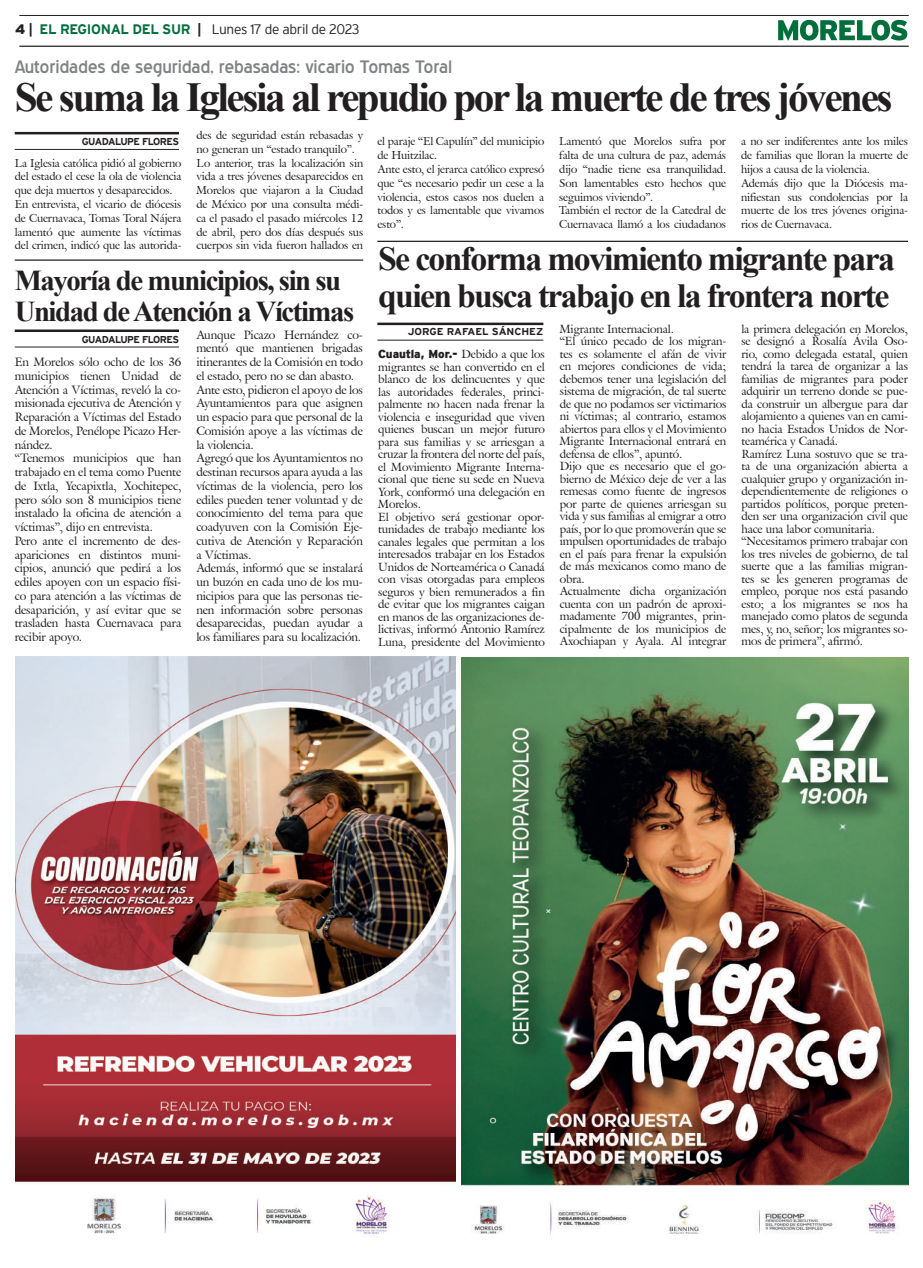
<style>
.page{position:relative;width:923px;height:1268px;background:#fff}
.page>*{position:absolute;margin:0;border:0;box-sizing:border-box;transform-origin:0 0}
.t1{font:700 41.25px "Times New Roman";letter-spacing:-.06em;color:#231f20}
.t2{font:700 33.75px/36.2px "Times New Roman";letter-spacing:-.05em;color:#231f20}
.t3{font:700 28.75px/31.2px "Times New Roman";letter-spacing:-.05em;color:#231f20}
.t4{font:17.5px "Blue Highway";letter-spacing:-.015em;color:#808285;scale:1.05 1}
.t5{font:300 13.75px "Interstate";letter-spacing:-.025em;color:#231f20}
.t6{font:11.88px/13.8px "Galliard IT Cby BT";letter-spacing:-.01em;color:#231f20}
.t7{font:11.62px/12.5px "Galliard IT Cby BT";letter-spacing:-.01em;color:#231f20}
.t8{font:900 11.62px "Interstate";letter-spacing:-.01em;color:#231f20}
.t9{font:11.25px/13.8px "Galliard IT Cby BT";letter-spacing:-.01em;color:#231f20}
.t10{font:700 10px "Interstate";letter-spacing:-.05em;color:#231f20}
.t11{font:700 10px "Interstate";color:#231f20;scale:1.05 1}
.s1{font-weight:900}
.s2{font-weight:700}
.s3{font-weight:700;color:#006f3c}
.s4{font-family:"Galliard IT Cby BT";font-weight:400}
</style>
<div class="page">
<hr style="left:19px;top:15px;width:889px;height:1px;background:#231f20">
<hr style="left:19px;top:46px;width:889px;height:1px;background:#231f20">
<svg style="left:778px;top:20px;width:129px;height:21px"></svg>
<img style="left:15px;top:657px;width:441px;height:577px">
<img style="left:461px;top:658px;width:447px;height:576px">
<hr style="left:15px;top:132px;width:164px;height:2px;background:#231f20">
<hr style="left:15px;top:149px;width:164px;height:1px;background:#231f20">
<hr style="left:377px;top:322px;width:166px;height:3px;background:#231f20">
<hr style="left:377px;top:340px;width:166px;height:1px;background:#231f20">
<hr style="left:377px;top:241px;width:531px;height:1px;background:#231f20">
<hr style="left:15px;top:329px;width:164px;height:3px;background:#231f20">
<hr style="left:15px;top:346px;width:164px;height:1px;background:#231f20">
<hr style="left:15px;top:259px;width:348px;height:2px;background:#231f20">
<p class="t5" style="left:15px;top:21px;width:346px"><span class="s1">4</span> <span class="s2">|</span> <span class="s3">EL REGIONAL DEL SUR</span> <span class="s2">|</span> Lunes 17 de abril de 2023</p>
<h3 class="t4" style="left:15px;top:57px;width:418px">Autoridades de seguridad, rebasadas: vicario Tomas Toral</h3>
<h1 class="t1" style="left:15px;top:68px;width:879px">Se suma la Iglesia al repudio por la muerte de tres jóvenes</h1>
<p class="t10" style="left:82px;top:136px;width:99px">GUADALUPE FLORES</p>
<p class="t9" style="left:196px;top:128px;width:168px">des de seguridad están rebasadas y no generan un “estado tranquilo”.<br>Lo anterior, tras la localización sin vida a tres jóvenes desaparecidos en Morelos que viajaron a la Ciudad de México por una consulta médi&shy;ca el pasado el pasado miércoles 12 de abril, pero dos días después sus cuerpos sin vida fueron hallados en</p>
<p class="t9" style="left:377px;top:135px;width:168px">el paraje “El Capulín” del municipio de Huitzilac.<br>Ante esto, el jerarca católico expresó que “es necesario pedir un cese a la violencia, estos casos nos duelen a todos y es lamentable que vivamos esto”.</p>
<p class="t9" style="left:559px;top:135px;width:168px">Lamentó que Morelos sufra por falta de una cultura de paz, además dijo “nadie tiene esa tranquilidad.<br>Son lamentables esto hechos que seguimos viviendo”.<br>También el rector de la Catedral de<br>Cuernavaca llamó a los ciudadanos</p>
<p class="t9" style="left:741px;top:135px;width:168px">a no ser indiferentes ante los miles de familias que lloran la muerte de hijos a causa de la violencia.<br>Además dijo que la Diócesis ma&shy;nifiestan sus condolencias por la muerte de los tres jóvenes origina&shy;rios de Cuernavaca.</p>
<p class="t9" style="left:15px;top:156px;width:168px">La Iglesia católica pidió al gobierno del estado el cese la ola de violencia que deja muertos y desaparecidos.<br>En entrevista, el vicario de diócesis de Cuernavaca, Tomas Toral Nájera lamentó que aumente las víctimas del crimen, indicó que las autorida-</p>
<h2 class="t2" style="left:378px;top:240px;width:518px">Se conforma movimiento migrante para quien busca trabajo en la frontera norte</h2>
<p class="t11" style="left:407px;top:325px;width:131px">JORGE RAFAEL SÁNCHEZ</p>
<h3 class="t3" style="left:15px;top:263px;width:341px">Mayoría de municipios, sin su<br>Unidad de Atención a Víctimas</h3>
<p class="t10" style="left:82px;top:334px;width:99px">GUADALUPE FLORES</p>
<p class="t7" style="left:560px;top:322px;width:168px">Migrante Internacional.<br>“El único pecado de los migran&shy;tes es solamente el afán de vivir en mejores condiciones de vida; debemos tener una legislación del sistema de migración, de tal suerte de que no podamos ser victimarios ni víctimas; al contrario, estamos abiertos para ellos y el Movimiento<br>Migrante Internacional entrará en defensa de ellos”, apuntó.<br>Dijo que es necesario que el go&shy;bierno de México deje de ver a las remesas como fuente de ingresos por parte de quienes arriesgan su vida y sus familias al emigrar a otro país, por lo que promoverán que se impulsen oportunidades de trabajo en el país para frenar la expulsión de más mexicanos como mano de obra.<br>Actualmente dicha organización cuenta con un padrón de aproxi&shy;madamente 700 migrantes, prin&shy;cipalmente de los municipios de<br>Axochiapan y Ayala. Al integrar</p>
<p class="t7" style="left:741px;top:322px;width:168px">la primera delegación en Morelos, se designó a Rosalía Ávila Oso&shy;rio, como delegada estatal, quien tendrá la tarea de organizar a las familias de migrantes para poder adquirir un terreno donde se pue&shy;da construir un albergue para dar alojamiento a quienes van en cami&shy;no hacia Estados Unidos de Nor&shy;teamérica y Canadá.<br>Ramírez Luna sostuvo que se tra&shy;ta de una organización abierta a cualquier grupo y organización in&shy;dependientemente de religiones o partidos políticos, porque preten&shy;den ser una organización civil que hace una labor comunitaria. “Necesitamos primero trabajar con los tres niveles de gobierno, de tal suerte que a las familias migran&shy;tes se les generen programas de empleo, porque nos está pasando esto; a los migrantes se nos ha manejado como platos de segunda mes, y, no, señor; los migrantes so&shy;mos de primera”, afirmó.</p>
<p class="t6" style="left:196px;top:327px;width:168px">Aunque Picazo Hernández co&shy;mentó que mantienen brigadas itinerantes de la Comisión en todo el estado, pero no se dan abasto.<br>Ante esto, pidieron el apoyo de los<br>Ayuntamientos para que asignen un espacio para que personal de la<br>Comisión apoye a las víctimas de la violencia.<br>Agregó que los Ayuntamientos no destinan recursos apara ayuda a las víctimas de la violencia, pero los ediles pueden tener voluntad y de conocimiento del tema para que coadyuven con la Comisión Eje&shy;cutiva de Atención y Reparación a Víctimas.<br>Además, informó que se instalará un buzón en cada uno de los mu&shy;nicipios para que las personas tie&shy;nen información sobre personas desaparecidas, puedan ayudar a los familiares para su localización.</p>
<p class="t8" style="left:378px;top:347px;width:168px">Cuautla, Mor.- <span class="s4">Debido a que los</span></p>
<p class="t7" style="left:378px;top:360px;width:168px">migrantes se han convertido en el blanco de los delincuentes y que las autoridades federales, princi&shy;palmente no hacen nada frenar la violencia e inseguridad que viven quienes buscan un mejor futuro para sus familias y se arriesgan a cruzar la frontera del norte del país, el Movimiento Migrante Interna&shy;cional que tiene su sede en Nueva<br>York, conformó una delegación en<br>Morelos.<br>El objetivo será gestionar opor&shy;tunidades de trabajo mediante los canales legales que permitan a los interesados trabajar en los Estados<br>Unidos de Norteamérica o Canadá con visas otorgadas para empleos seguros y bien remunerados a fin de evitar que los migrantes caigan en manos de las organizaciones de&shy;lictivas, informó Antonio Ramírez<br>Luna, presidente del Movimiento</p>
<p class="t6" style="left:15px;top:355px;width:168px">En Morelos sólo ocho de los 36 municipios tienen Unidad de<br>Atención a Víctimas, reveló la co&shy;misionada ejecutiva de Atención y<br>Reparación a Víctimas del Estado de Morelos, Penélope Picazo Her&shy;nández.<br>“Tenemos municipios que han trabajado en el tema como Puente de Ixtla, Yecapixtla, Xochitepec, pero sólo son 8 municipios tiene instalado la oficina de atención a víctimas”, dijo en entrevista.<br>Pero ante el incremento de des&shy;apariciones en distintos muni&shy;cipios, anunció que pedirá a los ediles apoyen con un espacio físi&shy;co para atención a las víctimas de desaparición, y así evitar que se trasladen hasta Cuernavaca para recibir apoyo.</p>
</div>
